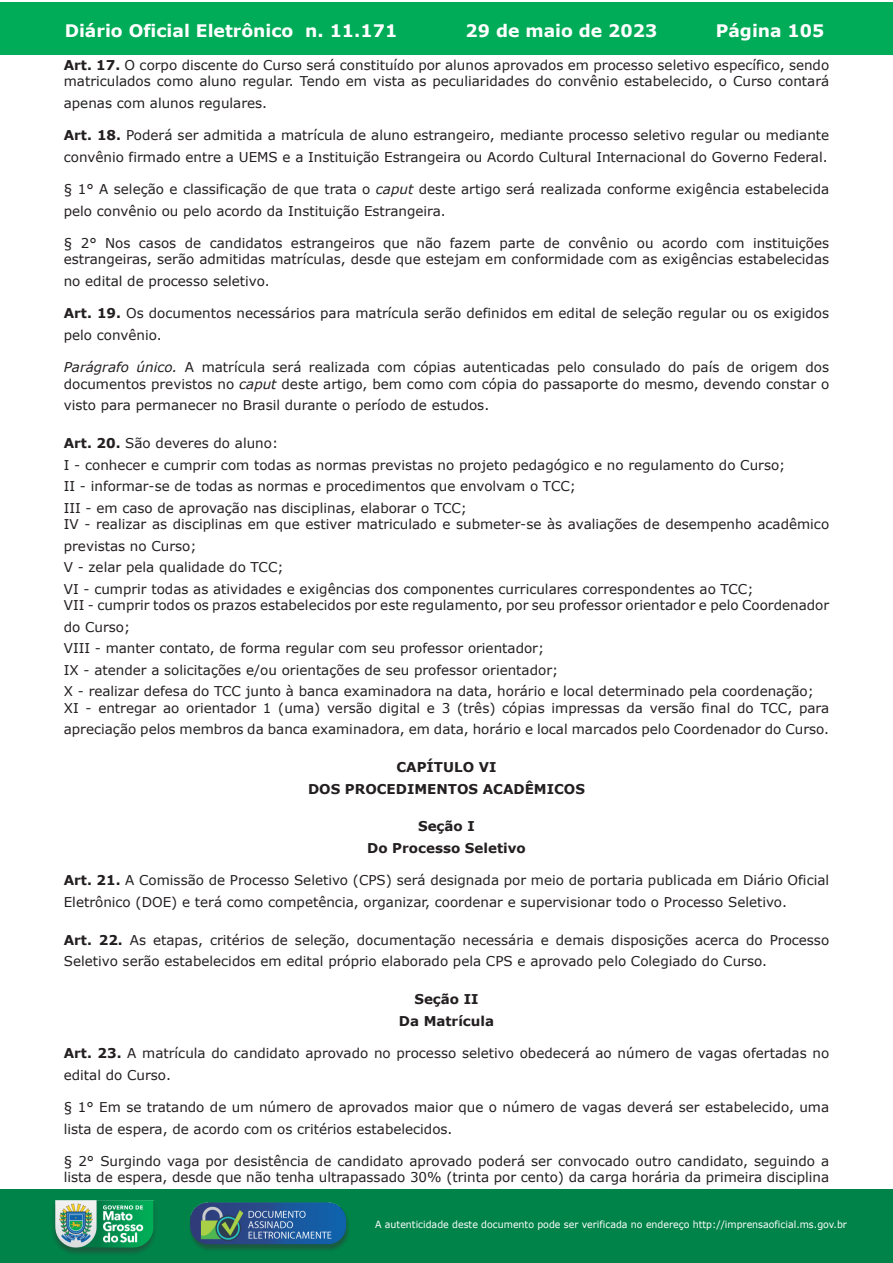
<style>
.page{position:relative;width:893px;height:1263px;background:#fff}
.page>*{position:absolute;margin:0;border:0;box-sizing:border-box;transform-origin:0 0}
.t1{font:700 17.25px "Verdana";color:#fff}
.t2{font:13.5px/21.6px "Verdana";color:#231f20}
.t3{font:700 13.5px/21.6px "Verdana";color:#231f20;text-align:center}
.t4{font:9.9px "Verdana";color:#fff;scale:.95 1}
.s1{font-weight:700}
.s2{font-style:italic}
</style>
<div class="page">
<div style="left:0;top:2px;width:893px;height:53px;background:#00ac57"></div>
<div style="left:1px;top:1189px;width:892px;height:74px;background:#008349"></div>
<img style="left:49px;top:1198px;width:111px;height:61px">
<img style="left:185px;top:1201px;width:168px;height:54px">
<p class="t1" style="left:65px;top:18px;width:334px">Diário Oficial Eletrônico n. 11.171</p>
<p class="t1" style="left:466px;top:18px;width:193px">29 de maio de 2023</p>
<p class="t1" style="left:716px;top:18px;width:110px">Página 105</p>
<p class="t2" style="left:64px;top:57px;width:767px;line-height:16.2px"><span class="s1">Art. 17.</span> O corpo discente do Curso será constituído por alunos aprovados em processo seletivo específico, sendo matriculados como aluno regular. Tendo em vista as peculiaridades do convênio estabelecido, o Curso contará</p>
<p class="t2" style="left:64px;top:92px;width:205px">apenas com alunos regulares.</p>
<p class="t2" style="left:64px;top:124px;width:767px"><span class="s1">Art. 18.</span> Poderá ser admitida a matrícula de aluno estrangeiro, mediante processo seletivo regular ou mediante convênio firmado entre a UEMS e a Instituição Estrangeira ou Acordo Cultural Internacional do Governo Federal.</p>
<p class="t2" style="left:64px;top:178px;width:767px">§ 1° A seleção e classificação de que trata o <span class="s2">caput</span> deste artigo será realizada conforme exigência estabelecida pelo convênio ou pelo acordo da Instituição Estrangeira.</p>
<p class="t2" style="left:64px;top:235px;width:767px;line-height:16.2px">§ 2° Nos casos de candidatos estrangeiros que não fazem parte de convênio ou acordo com instituições estrangeiras, serão admitidas matrículas, desde que estejam em conformidade com as exigências estabelecidas</p>
<p class="t2" style="left:64px;top:270px;width:207px">no edital de processo seletivo.</p>
<p class="t2" style="left:64px;top:302px;width:767px"><span class="s1">Art. 19.</span> Os documentos necessários para matrícula serão definidos em edital de seleção regular ou os exigidos pelo convênio.</p>
<p class="t2" style="left:64px;top:359px;width:767px;line-height:16.2px"><span class="s2">Parágrafo único.</span> A matrícula será realizada com cópias autenticadas pelo consulado do país de origem dos documentos previstos no <span class="s2">caput</span> deste artigo, bem como com cópia do passaporte do mesmo, devendo constar o</p>
<p class="t2" style="left:64px;top:394px;width:427px">visto para permanecer no Brasil durante o período de estudos.</p>
<p class="t2" style="left:64px;top:432px;width:723px"><span class="s1">Art. 20.</span> São deveres do aluno:<br>I - conhecer e cumprir com todas as normas previstas no projeto pedagógico e no regulamento do Curso; II - informar-se de todas as normas e procedimentos que envolvam o TCC;<br>III - em caso de aprovação nas disciplinas, elaborar o TCC;</p>
<p class="t2" style="left:64px;top:513px;width:767px">IV - realizar as disciplinas em que estiver matriculado e submeter-se às avaliações de desempenho acadêmico previstas no Curso;<br>V - zelar pela qualidade do TCC;<br>VI - cumprir todas as atividades e exigências dos componentes curriculares correspondentes ao TCC;</p>
<p class="t2" style="left:64px;top:594px;width:767px">VII - cumprir todos os prazos estabelecidos por este regulamento, por seu professor orientador e pelo Coordenador do Curso;<br>VIII - manter contato, de forma regular com seu professor orientador;<br>IX - atender a solicitações e/ou orientações de seu professor orientador;<br>X - realizar defesa do TCC junto à banca examinadora na data, horário e local determinado pela coordenação;</p>
<p class="t2" style="left:64px;top:697px;width:767px">XI - entregar ao orientador 1 (uma) versão digital e 3 (três) cópias impressas da versão final do TCC, para apreciação pelos membros da banca examinadora, em data, horário e local marcados pelo Coordenador do Curso.</p>
<p class="t3" style="left:308px;top:756px;width:278px">CAPÍTULO VI<br>DOS PROCEDIMENTOS ACADÊMICOS</p>
<p class="t3" style="left:367px;top:815px;width:160px">Seção I<br>Do Processo Seletivo</p>
<p class="t2" style="left:64px;top:869px;width:767px"><span class="s1">Art. 21.</span> A Comissão de Processo Seletivo (CPS) será designada por meio de portaria publicada em Diário Oficial<br>Eletrônico (DOE) e terá como competência, organizar, coordenar e supervisionar todo o Processo Seletivo.</p>
<p class="t2" style="left:64px;top:929px;width:767px"><span class="s1">Art. 22.</span> As etapas, critérios de seleção, documentação necessária e demais disposições acerca do Processo<br>Seletivo serão estabelecidos em edital próprio elaborado pela CPS e aprovado pelo Colegiado do Curso.</p>
<p class="t3" style="left:399px;top:988px;width:97px">Seção II<br>Da Matrícula</p>
<p class="t2" style="left:64px;top:1042px;width:767px"><span class="s1">Art. 23.</span> A matrícula do candidato aprovado no processo seletivo obedecerá ao número de vagas ofertadas no edital do Curso.</p>
<p class="t2" style="left:64px;top:1096px;width:767px">§ 1° Em se tratando de um número de aprovados maior que o número de vagas deverá ser estabelecido, uma lista de espera, de acordo com os critérios estabelecidos.</p>
<p class="t2" style="left:64px;top:1153px;width:767px;line-height:16.2px">§ 2° Surgindo vaga por desistência de candidato aprovado poderá ser convocado outro candidato, seguindo a lista de espera, desde que não tenha ultrapassado 30% (trinta por cento) da carga horária da primeira disciplina</p>
<p class="t4" style="left:375px;top:1218px;width:498px">A autenticidade deste documento pode ser verificada no endereço http://imprensaoficial.ms.gov.br</p>
</div>
